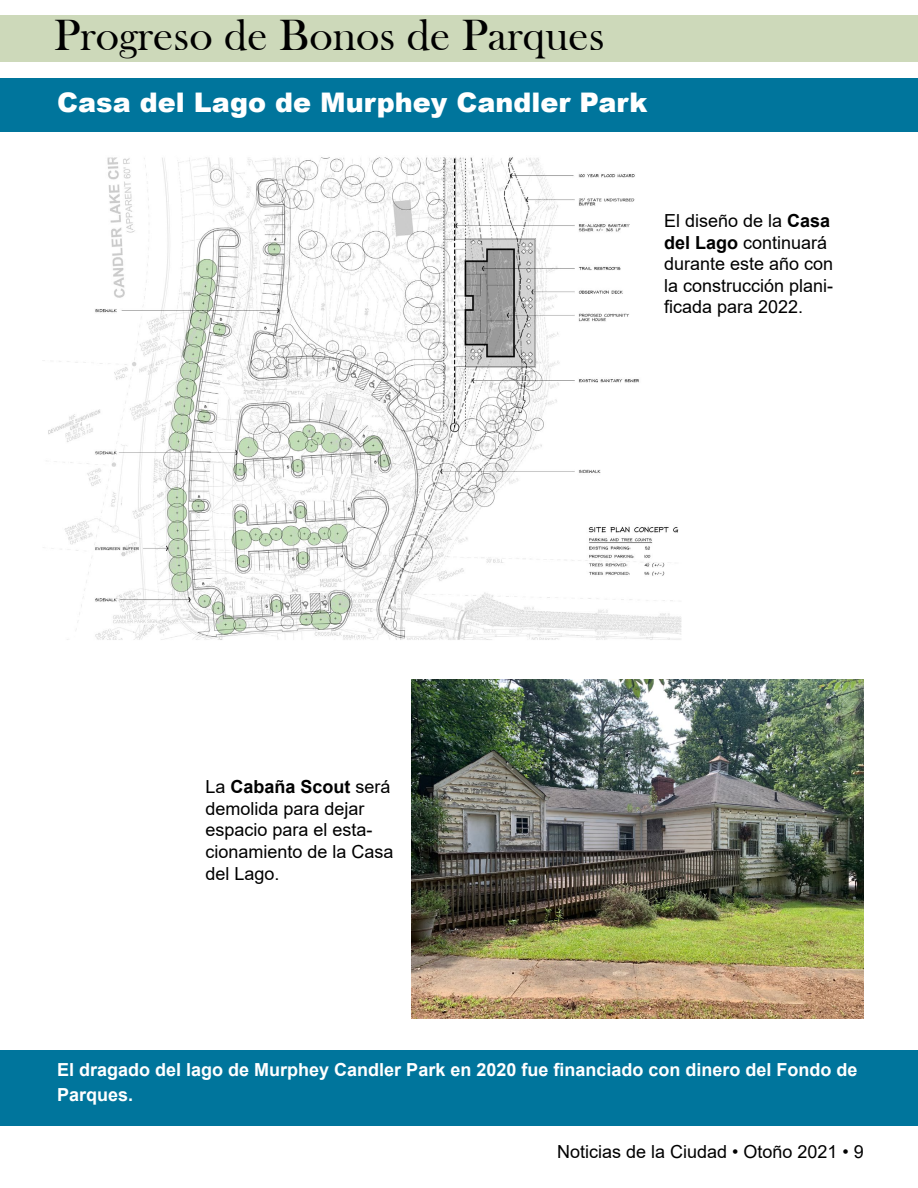
<style>
.page{position:relative;width:918px;height:1188px;background:#fff}
.page>*{position:absolute;margin:0;border:0;box-sizing:border-box;transform-origin:0 0}
.t1{font:45px "Bask Old Face";color:#000}
.t2{font:900 27px "Arial";color:#fff}
.t3{font:18px/21.6px "Arial";color:#000}
.t4{font:700 18px/25.2px "Arial";color:#fff}
.s1{font-weight:700}
</style>
<div class="page">
<div style="left:0;top:15px;width:918px;height:47px;background:#cdd9ba"></div>
<img style="left:43px;top:157px;width:639px;height:483px">
<div style="left:0;top:78px;width:918px;height:54px;background:#00759c"></div>
<div style="left:0;top:1050px;width:918px;height:76px;background:#00759c"></div>
<img style="left:411px;top:680px;width:452px;height:338px">
<h1 class="t1" style="left:54px;top:11px;width:552px">Progreso de Bonos de Parques</h1>
<h2 class="t2" style="left:57px;top:82px;width:592px">Casa del Lago de Murphey Candler Park</h2>
<p class="t3" style="left:664px;top:210px;width:171px">El diseño de la <span class="s1">Casa del Lago</span> continuará durante este año con la construcción plani&shy;ficada para 2022.</p>
<p class="t3" style="left:206px;top:776px;width:190px">La <span class="s1">Cabaña Scout</span> será demolida para dejar espacio para el esta&shy;cionamiento de la Casa del Lago.</p>
<p class="t4" style="left:57px;top:1057px;width:802px">El dragado del lago de Murphey Candler Park en 2020 fue financiado con dinero del Fondo de<br>Parques.</p>
<p class="t3" style="left:557px;top:1140px;width:308px">Noticias de la Ciudad • Otoño 2021 • 9</p>
</div>
